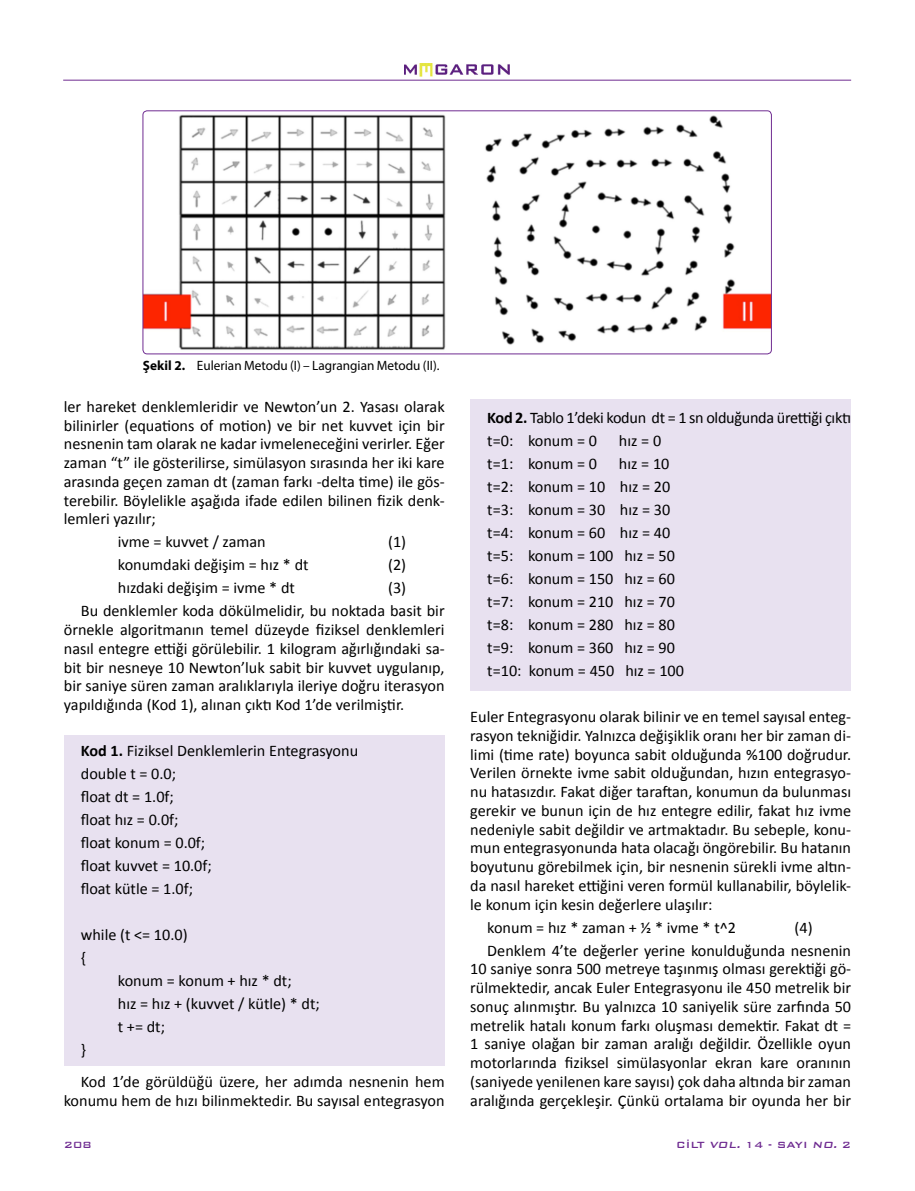
<style>
.page{position:relative;width:915px;height:1191px;background:#fff}
.page>*{position:absolute;margin:0;border:0;box-sizing:border-box;transform-origin:0 0}
.t1{font:16.2px/18.8px "Calibri";color:#000}
.t2{font:16.2px/23px "Calibri";letter-spacing:-.02em;color:#000}
.t3{font:13.5px "Myriad Pro";color:#000}
.t4{font:500 12px "Bank Gothic BT";color:#6f2c91}
.s1{font-weight:700}
.s2{font-style:italic}
</style>
<div class="page">
<div style="left:64px;top:736px;width:380px;height:330px;background:#e8e1f0"></div>
<div style="left:470px;top:400px;width:380px;height:291px;background:#e8e1f0"></div>
<img style="left:404px;top:64px;width:105px;height:16px">
<hr style="left:63px;top:80px;width:787px;height:1px;background:#6f2c91">
<img style="left:143px;top:111px;width:628px;height:243px">
<div style="left:143px;top:111px;width:628px;height:243px;border:1px solid #6f2c91;border-radius:4px"></div>
<p class="t3" style="left:143px;top:357px;width:298px"><span class="s1">Şekil 2.</span> Eulerian Metodu (I) – Lagrangian Metodu (II).</p>
<p class="t1" style="left:64px;top:397px;width:382px;text-align:justify">ler hareket denklemleridir ve Newton’un 2. Yasası olarak bilinirler (equations of motion) ve bir net kuvvet için bir nesnenin tam olarak ne kadar ivmeleneceğini verirler. Eğer zaman “t” ile gösterilirse, simülasyon sırasında her iki kare arasında geçen zaman dt (zaman farkı -delta time) ile gös&shy;terebilir. Böylelikle aşağıda ifade edilen bilinen fizik denk&shy;lemleri yazılır;</p>
<p class="t1" style="left:118px;top:533px;width:149px">ivme = kuvvet / zaman</p>
<p class="t1" style="left:388px;top:533px;width:20px">(1)</p>
<p class="t1" style="left:118px;top:556px;width:192px">konumdaki değişim = hız * dt</p>
<p class="t1" style="left:388px;top:556px;width:20px">(2)</p>
<p class="t1" style="left:118px;top:579px;width:178px">hızdaki değişim = ivme * dt</p>
<p class="t1" style="left:81px;top:576px;width:365px;line-height:23px;text-indent:307px">(3)<br>Bu denklemler koda dökülmelidir, bu noktada basit bir</p>
<p class="t1" style="left:64px;top:620px;width:382px;text-align:justify">örnekle algoritmanın temel düzeyde fiziksel denklemleri nasıl entegre ettiği görülebilir. 1 kilogram ağırlığındaki sa&shy;bit bir nesneye 10 Newton’luk sabit bir kuvvet uygulanıp, bir saniye süren zaman aralıklarıyla ileriye doğru iterasyon yapıldığında (Kod 1), alınan çıktı Kod 1’de verilmiştir.</p>
<p class="t1" style="left:81px;top:739px;width:279px;line-height:23px"><span class="s1">Kod 1.</span> Fiziksel Denklemlerin Entegrasyonu double t = 0.0;<br>float dt = 1.0f;<br>float hız = 0.0f;<br>float konum = 0.0f;<br>float kuvvet = 10.0f;<br>float kütle = 1.0f;</p>
<p class="t1" style="left:81px;top:923px;width:108px;line-height:23px">while (t &lt;= 10.0) {</p>
<p class="t1" style="left:118px;top:969px;width:203px;line-height:23px">konum = konum + hız * dt;<br>hız = hız + (kuvvet / kütle) * dt; t += dt;</p>
<p class="t1" style="left:81px;top:1034px;width:365px;line-height:31.5px">}<br>Kod 1’de görüldüğü üzere, her adımda nesnenin hem</p>
<p class="t1" style="left:64px;top:1091px;width:382px">konumu hem de hızı bilinmektedir. Bu sayısal entegrasyon</p>
<p class="t2" style="left:487px;top:406px;width:365px"><span class="s1">Kod 2.</span> Tablo 1’deki kodun dt = 1 sn olduğunda ürettiği çıktı t=0: konum = 0</p>
<p class="t1" style="left:618px;top:431px;width:44px">hız = 0</p>
<p class="t1" style="left:487px;top:454px;width:111px">t=1: konum = 0</p>
<p class="t1" style="left:487px;top:452px;width:198px;line-height:23px;text-indent:132px">hız = 10 t=2: konum = 10 hız = 20 t=3: konum = 30 hız = 30 t=4: konum = 60 hız = 40 t=5: konum = 100 hız = 50 t=6: konum = 150 hız = 60 t=7: konum = 210 hız = 70 t=8: konum = 280 hız = 80 t=9: konum = 360 hız = 90 t=10: konum = 450 hız = 100</p>
<p class="t1" style="left:470px;top:707px;width:382px;text-align:justify">Euler Entegrasyonu olarak bilinir ve en temel sayısal enteg&shy;rasyon tekniğidir. Yalnızca değişiklik oranı her bir zaman di&shy;limi (time rate) boyunca sabit olduğunda %100 doğrudur.<br>Verilen örnekte ivme sabit olduğundan, hızın entegrasyo&shy;nu hatasızdır. Fakat diğer taraftan, konumun da bulunması gerekir ve bunun için de hız entegre edilir, fakat hız ivme nedeniyle sabit değildir ve artmaktadır. Bu sebeple, konu&shy;mun entegrasyonunda hata olacağı öngörebilir. Bu hatanın boyutunu görebilmek için, bir nesnenin sürekli ivme altın&shy;da nasıl hareket ettiğini veren formül kullanabilir, böylelik&shy;le konum için kesin değerlere ulaşılır:</p>
<p class="t1" style="left:487px;top:918px;width:250px">konum = hız * zaman + ½ * ivme * t^2</p>
<p class="t1" style="left:487px;top:915px;width:365px;line-height:23px;text-indent:307px">(4)<br>Denklem 4’te değerler yerine konulduğunda nesnenin</p>
<p class="t1" style="left:470px;top:959px;width:382px;text-align:justify">10 saniye sonra 500 metreye taşınmış olması gerektiği gö&shy;rülmektedir, ancak Euler Entegrasyonu ile 450 metrelik bir sonuç alınmıştır. Bu yalnızca 10 saniyelik süre zarfında 50 metrelik hatalı konum farkı oluşması demektir. Fakat dt = 1 saniye olağan bir zaman aralığı değildir. Özellikle oyun motorlarında fiziksel simülasyonlar ekran kare oranının (saniyede yenilenen kare sayısı) çok daha altında bir zaman aralığında gerçekleşir. Çünkü ortalama bir oyunda her bir</p>
<p class="t4" style="left:64px;top:1138px;width:29px">208</p>
<p class="t4" style="left:676px;top:1138px;width:176px">CİLT <span class="s2">VOL.</span> 14 - SAYI <span class="s2">NO.</span> 2</p>
</div>
